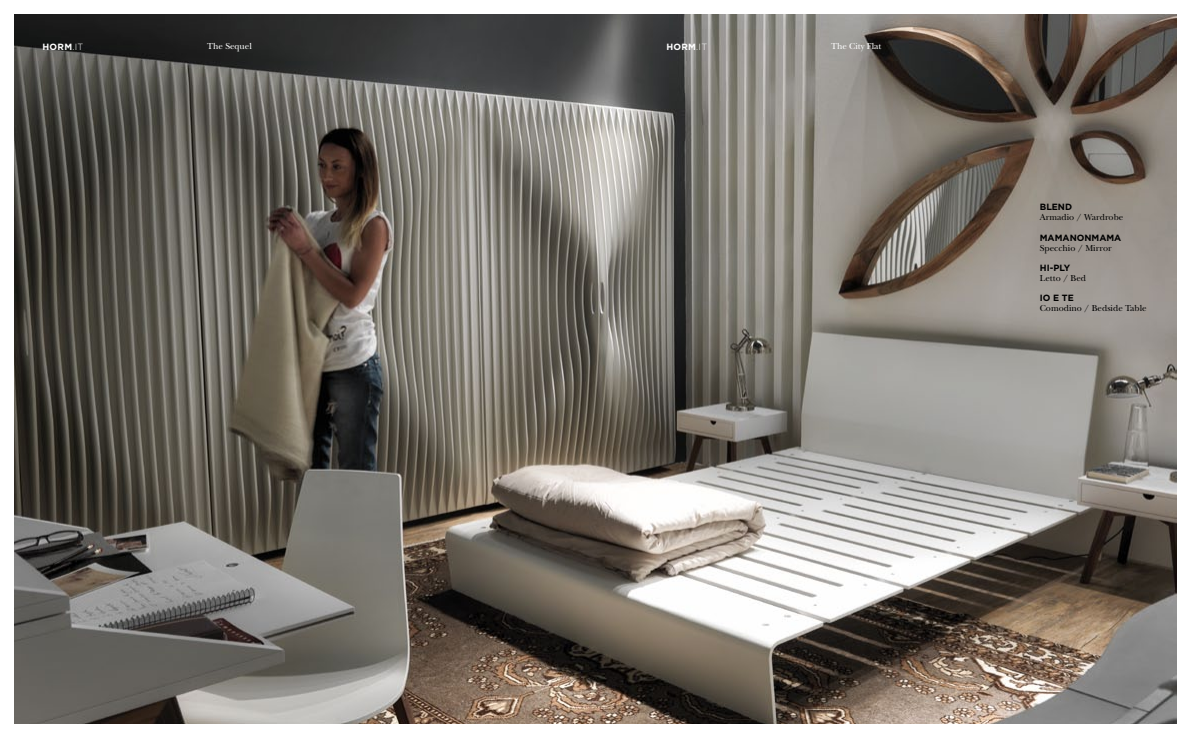
<style>
.page{position:relative;width:1191px;height:738px;background:#fff}
.page>*{position:absolute;margin:0;border:0;box-sizing:border-box;transform-origin:0 0}
.t1{font:9px "New Baskerville Std";color:#000}
.t2{font:700 9px "Gotham";color:#000}
.t3{font:9px "New Baskerville Std";color:#fff}
.t4{font:700 9px "Gotham";letter-spacing:.03em;color:#fff}
.s1{font-weight:300}
</style>
<div class="page">
<img style="left:14px;top:14px;width:1162px;height:709px">
<p class="t4" style="left:43px;top:42px;width:42px">HORM<span class="s1">.IT</span></p>
<p class="t3" style="left:207px;top:40px;width:46px">The Sequel</p>
<p class="t4" style="left:666px;top:42px;width:42px">HORM<span class="s1">.IT</span></p>
<p class="t3" style="left:831px;top:40px;width:52px">The City Flat</p>
<p class="t2" style="left:1039px;top:202px;width:34px">BLEND</p>
<p class="t1" style="left:1039px;top:212px;width:85px">Armadio / Wardrobe</p>
<p class="t2" style="left:1039px;top:232px;width:83px">MAMANONMAMA</p>
<p class="t1" style="left:1039px;top:242px;width:73px">Specchio / Mirror</p>
<p class="t2" style="left:1039px;top:262px;width:32px">HI-PLY</p>
<p class="t1" style="left:1039px;top:272px;width:48px">Letto / Bed</p>
<p class="t2" style="left:1039px;top:292px;width:35px">IO E TE</p>
<p class="t1" style="left:1039px;top:302px;width:108px">Comodino / Bedside Table</p>
</div>
